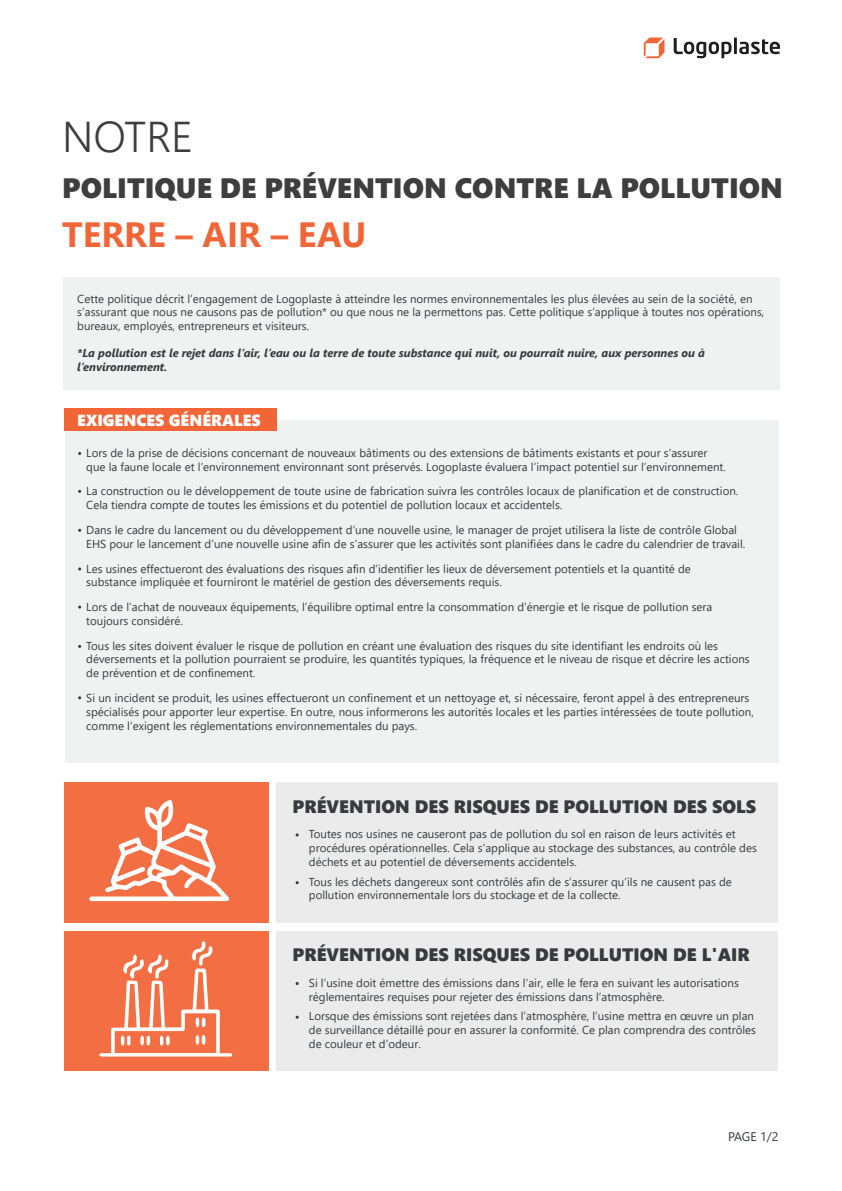
<style>
.page{position:relative;width:842px;height:1191px;background:#fff}
.page>*{position:absolute;margin:0;border:0;box-sizing:border-box;transform-origin:0 0}
.t1{font:300 43px "Segoe UI";color:#3e3e3f}
.t2{font:700 35px "Segoe UI";color:#f16537}
.t3{font:28px "Segoe UI Black";color:#3e3e3f}
.t4{font:18px "Segoe UI Black";color:#373b3e}
.t5{font:16px "Segoe UI Black";color:#fff}
.t6{font:12.5px "Segoe UI";color:#373b3e}
.t7{font:11.5px/13.8px "Segoe UI";color:#373b3e}
.t8{font:italic 700 11.5px/13.8px "Segoe UI";color:#373b3e}
</style>
<div class="page">
<svg style="left:673px;top:38px;width:107px;height:20px"></svg>
<svg style="left:644px;top:38px;width:20px;height:20px"></svg>
<div style="left:64px;top:277px;width:716px;height:113px;background:#f0f1f1"></div>
<div style="left:65px;top:420px;width:713px;height:342px;background:#f0f1f1"></div>
<div style="left:65px;top:408px;width:212px;height:23px;background:#f16537"></div>
<div style="left:65px;top:932px;width:204px;height:139px;background:#f36e42"></div>
<div style="left:277px;top:932px;width:501px;height:139px;background:#ebebeb"></div>
<svg style="left:99px;top:941px;width:133px;height:115px"></svg>
<div style="left:65px;top:782px;width:204px;height:140px;background:#f36e42"></div>
<div style="left:277px;top:782px;width:501px;height:140px;background:#ebebeb"></div>
<svg style="left:89px;top:800px;width:140px;height:101px"></svg>
<h1 class="t1" style="left:62px;top:96px;width:132px">NOTRE</h1>
<h3 class="t3" style="left:62px;top:167px;width:722px">POLITIQUE DE PRÉVENTION CONTRE LA POLLUTION</h3>
<h2 class="t2" style="left:62px;top:202px;width:306px">TERRE – AIR – EAU</h2>
<p class="t7" style="left:77px;top:291px;width:689px">Cette politique décrit l’engagement de Logoplaste à atteindre les normes environnementales les plus élevées au sein de la société, en s’assurant que nous ne causons pas de pollution* ou que nous ne la permettons pas. Cette politique s’applique à toutes nos opérations, bureaux, employés, entrepreneurs et visiteurs.</p>
<p class="t8" style="left:77px;top:344px;width:629px">*La pollution est le rejet dans l’air, l’eau ou la terre de toute substance qui nuit, ou pourrait nuire, aux personnes ou à l’environnement.</p>
<h3 class="t5" style="left:77px;top:408px;width:185px">EXIGENCES GÉNÉRALES</h3>
<p class="t7" style="left:86px;top:445px;width:641px">Lors de la prise de décisions concernant de nouveaux bâtiments ou des extensions de bâtiments existants et pour s’assurer que la faune locale et l’environnement environnant sont préservés. Logoplaste évaluera l’impact potentiel sur l’environnement.</p>
<p class="t7" style="left:86px;top:483px;width:654px">La construction ou le développement de toute usine de fabrication suivra les contrôles locaux de planification et de construction.<br>Cela tiendra compte de toutes les émissions et du potentiel de pollution locaux et accidentels.</p>
<p class="t7" style="left:86px;top:522px;width:660px">Dans le cadre du lancement ou du développement d’une nouvelle usine, le manager de projet utilisera la liste de contrôle Global<br>EHS pour le lancement d’une nouvelle usine afin de s’assurer que les activités sont planifiées dans le cadre du calendrier de travail.</p>
<p class="t7" style="left:86px;top:560px;width:606px">Les usines effectueront des évaluations des risques afin d’identifier les lieux de déversement potentiels et la quantité de substance impliquée et fourniront le matériel de gestion des déversements requis.</p>
<p class="t7" style="left:86px;top:599px;width:628px">Lors de l’achat de nouveaux équipements, l’équilibre optimal entre la consommation d’énergie et le risque de pollution sera toujours considéré.</p>
<p class="t7" style="left:86px;top:637px;width:665px">Tous les sites doivent évaluer le risque de pollution en créant une évaluation des risques du site identifiant les endroits où les déversements et la pollution pourraient se produire, les quantités typiques, la fréquence et le niveau de risque et décrire les actions de prévention et de confinement.</p>
<p class="t7" style="left:86px;top:690px;width:669px">Si un incident se produit, les usines effectueront un confinement et un nettoyage et, si nécessaire, feront appel à des entrepreneurs spécialisés pour apporter leur expertise. En outre, nous informerons les autorités locales et les parties intéressées de toute pollution, comme l’exigent les réglementations environnementales du pays.</p>
<h3 class="t4" style="left:293px;top:793px;width:465px">PRÉVENTION DES RISQUES DE POLLUTION DES SOLS</h3>
<p class="t7" style="left:309px;top:826px;width:449px">Toutes nos usines ne causeront pas de pollution du sol en raison de leurs activités et procédures opérationnelles. Cela s’applique au stockage des substances, au contrôle des déchets et au potentiel de déversements accidentels.</p>
<p class="t7" style="left:309px;top:873px;width:424px">Tous les déchets dangereux sont contrôlés afin de s’assurer qu’ils ne causent pas de pollution environnementale lors du stockage et de la collecte.</p>
<h3 class="t4" style="left:293px;top:941px;width:459px">PRÉVENTION DES RISQUES DE POLLUTION DE L'AIR</h3>
<p class="t7" style="left:309px;top:974px;width:431px">Si l’usine doit émettre des émissions dans l’air, elle le fera en suivant les autorisations réglementaires requises pour rejeter des émissions dans l’atmosphère.</p>
<p class="t7" style="left:309px;top:1008px;width:449px">Lorsque des émissions sont rejetées dans l’atmosphère, l’usine mettra en œuvre un plan de surveillance détaillé pour en assurer la conformité. Ce plan comprendra des contrôles de couleur et d’odeur.</p>
<p class="t6" style="left:728px;top:1124px;width:52px">PAGE 1/2</p>
</div>
